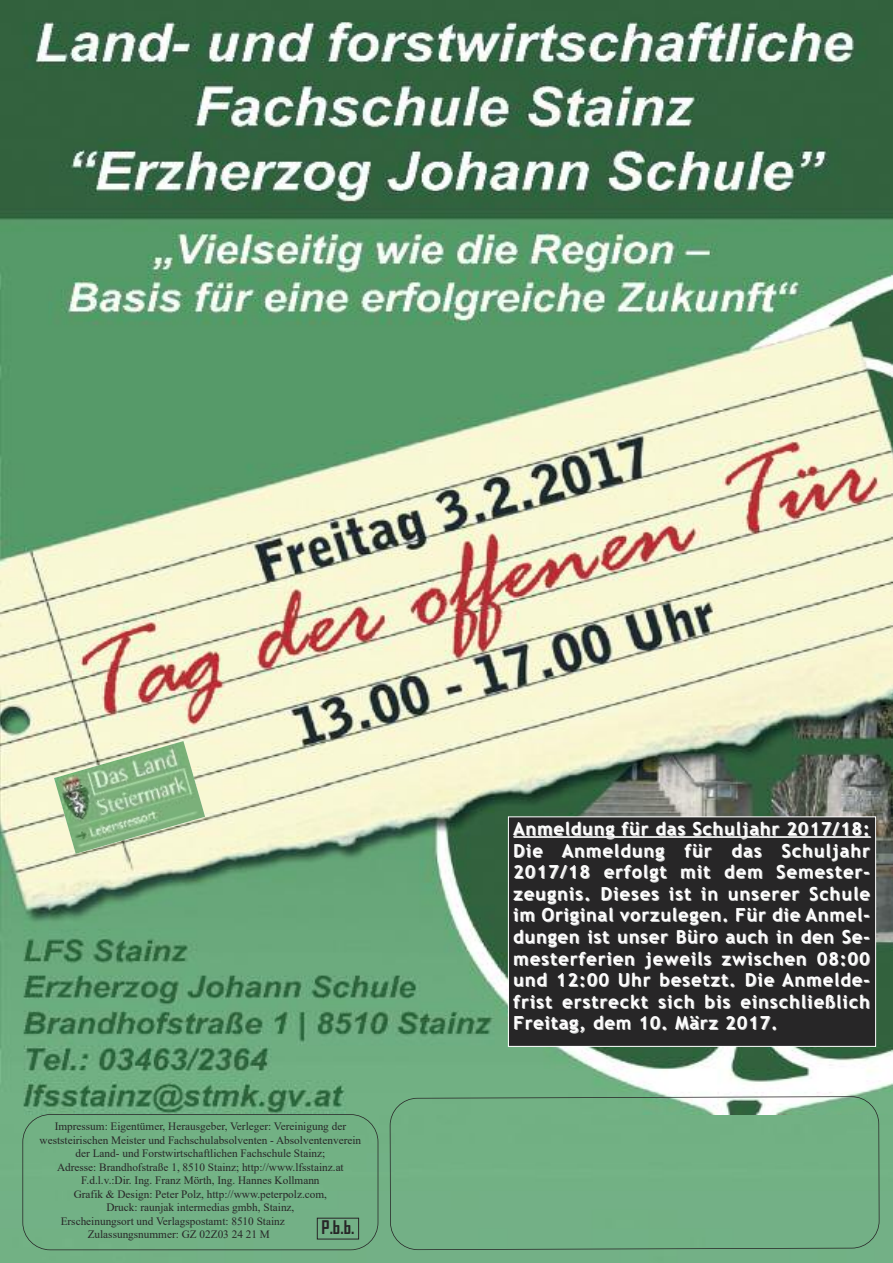
<style>
.page{position:relative;width:893px;height:1263px;background:#fff}
.page>*{position:absolute;margin:0;border:0;box-sizing:border-box;transform-origin:0 0}
.t1{font:700 18px/21.6px "Trebuchet MS";letter-spacing:.06em;color:#fff;text-align:justify}
.t2{font:700 18px "Agency FB";color:#272627}
.t3{font:11.25px "Times New Roman";color:#272627}
</style>
<div class="page">
<img style="left:0;top:0;width:893px;height:1115px">
<div style="left:0;top:1115px;width:893px;height:148px;background:#72b184"></div>
<div style="left:22px;top:1114px;width:356px;height:136px;border:2px solid #272627;border-radius:28px"></div>
<div style="left:317px;top:1218px;width:42px;height:21px;border:1px solid #272627"></div>
<div style="left:390px;top:1096px;width:489px;height:154px;background:#72b184"></div>
<div style="left:509px;top:817px;width:366px;height:229px;background:#272627"></div>
<div style="left:508px;top:816px;width:368px;height:231px;border:1px solid #fff"></div>
<hr style="left:514px;top:837px;width:357px;height:1px;background:#ccc">
<hr style="left:513px;top:836px;width:357px;height:1px;background:#fff">
<img style="left:54px;top:741px;width:151px;height:113px">
<p class="t3" style="left:55px;top:1120px;width:293px">Impressum: Eigentümer, Herausgeber, Verleger: Vereinigung der</p>
<p class="t3" style="left:40px;top:1134px;width:323px">weststeirischen Meister und Fachschulabsolventen - Absolventenverein</p>
<p class="t3" style="left:76px;top:1147px;width:251px">der Land- und Forstwirtschaftlichen Fachschule Stainz;</p>
<p class="t3" style="left:57px;top:1161px;width:288px">Adresse: Brandhofstraße 1, 8510 Stainz; http://www.lfsstainz.at</p>
<p class="t3" style="left:81px;top:1174px;width:240px">F.d.l.v.:Dir. Ing. Franz Mörth, Ing. Hannes Kollmann</p>
<p class="t3" style="left:74px;top:1188px;width:255px">Grafik &amp; Design: Peter Polz, http://www.peterpolz.com,</p>
<p class="t3" style="left:106px;top:1201px;width:190px">Druck: raunjak intermedias gmbh, Stainz,</p>
<p class="t3" style="left:61px;top:1215px;width:226px">Erscheinungsort und Verlagspostamt: 8510 Stainz</p>
<p class="t3" style="left:88px;top:1228px;width:184px">Zulassungsnummer: GZ 02Z03 24 21 M</p>
<h1 class="t2" style="left:322px;top:1216px;width:34px">P.b.b.</h1>
<p class="t1" style="left:513px;top:818px;width:358px">Anmeldung für das Schuljahr 2017/18:<br>Die Anmeldung für das Schuljahr 2017/18 erfolgt mit dem Semester&shy;zeugnis. Dieses ist in unserer Schule im Original vorzulegen. Für die Anmel&shy;dungen ist unser Büro auch in den Se&shy;mesterferien jeweils zwischen 08:00 und 12:00 Uhr besetzt. Die Anmelde&shy;frist erstreckt sich bis einschließlich Freitag, dem 10. März 2017.</p>
</div>
